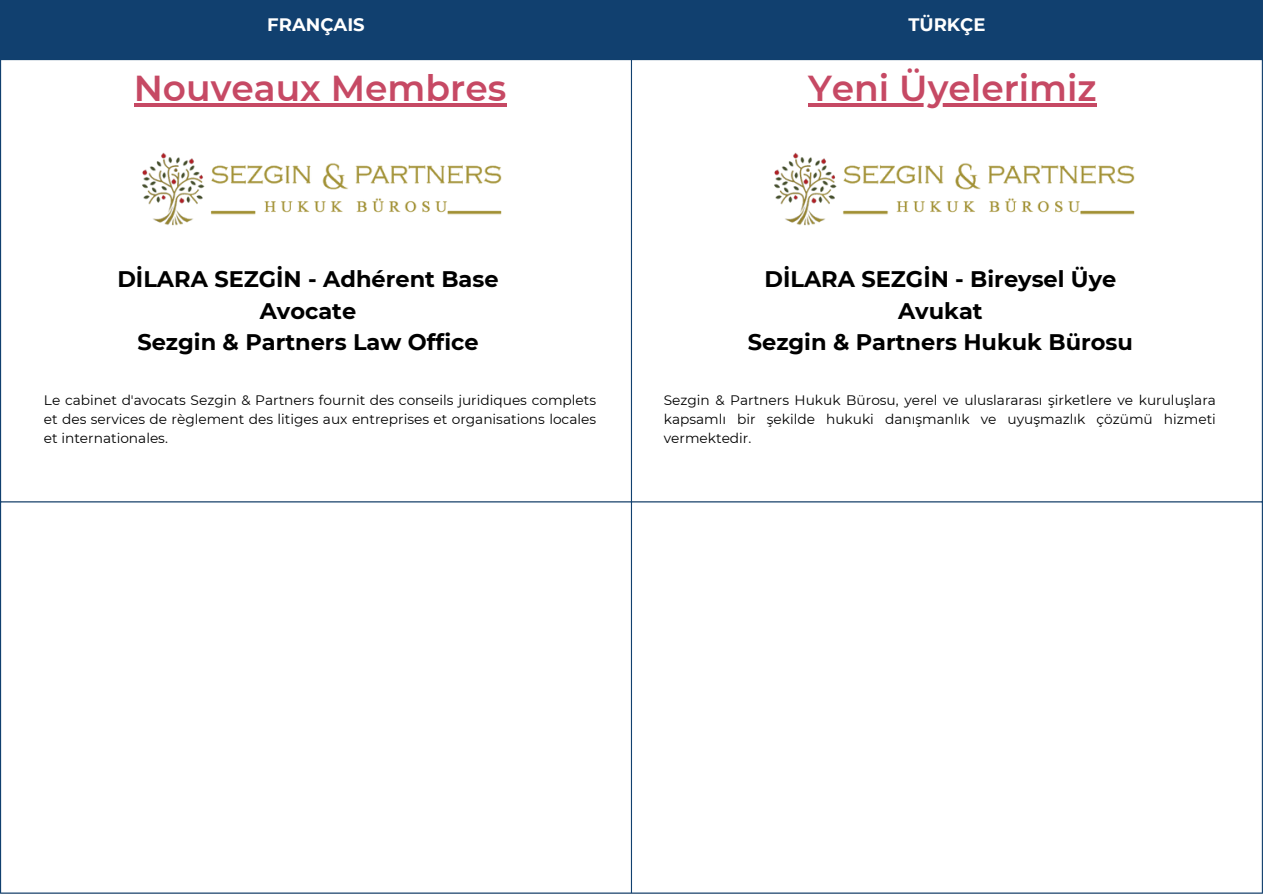
<style>
.page{position:relative;width:1263px;height:894px;background:#fff}
.page>*{position:absolute;margin:0;border:0;box-sizing:border-box;transform-origin:0 0}
.t1{font:600 36px "Montserrat";color:#c64964}
.t2{font:700 22.5px/31.5px "Montserrat";color:#000;text-align:center}
.t3{font:700 18px "Montserrat";color:#fff}
.t4{font:13.65px/19.2px "Montserrat";color:#000;text-align:justify}
</style>
<div class="page">
<div style="left:1px;top:1px;width:1261px;height:58px;background:#11406f"></div>
<hr style="left:0;top:0;width:1px;height:892px;background:#11406f">
<hr style="left:631px;top:0;width:1px;height:892px;background:#11406f">
<hr style="left:1262px;top:0;width:1px;height:892px;background:#11406f">
<hr style="left:0;top:0;width:1263px;height:1px;background:#11406f">
<hr style="left:0;top:59px;width:1263px;height:1px;background:#11406f">
<hr style="left:0;top:501px;width:1263px;height:1px;background:#11406f">
<hr style="left:0;top:892px;width:1263px;height:1px;background:#11406f">
<img style="left:142px;top:152px;width:360px;height:74px">
<hr style="left:134px;top:103px;width:372px;height:3px;background:#c64964">
<hr style="left:808px;top:103px;width:289px;height:3px;background:#c64964">
<img style="left:774px;top:152px;width:361px;height:74px">
<p class="t3" style="left:267px;top:13px;width:99px">FRANÇAIS</p>
<p class="t3" style="left:908px;top:13px;width:79px">TÜRKÇE</p>
<h1 class="t1" style="left:134px;top:66px;width:374px">Nouveaux Membres</h1>
<p class="t1" style="left:808px;top:66px;width:290px">Yeni Üyelerimiz</p>
<h2 class="t2" style="left:117px;top:263px;width:383px">DİLARA SEZGİN - Adhérent Base<br>Avocate<br>Sezgin &amp; Partners Law Office</h2>
<p class="t2" style="left:748px;top:263px;width:387px">DİLARA SEZGİN - Bireysel Üye<br>Avukat<br>Sezgin &amp; Partners Hukuk Bürosu</p>
<h1 class="t4" style="left:44px;top:390px;width:554px">Le cabinet d'avocats Sezgin &amp; Partners fournit des conseils juridiques complets et des services de règlement des litiges aux entreprises et organisations locales et internationales.</h1>
<p class="t4" style="left:664px;top:390px;width:554px">Sezgin &amp; Partners Hukuk Bürosu, yerel ve uluslararası şirketlere ve kuruluşlara kapsamlı bir şekilde hukuki danışmanlık ve uyuşmazlık çözümü hizmeti vermektedir.</p>
</div>
